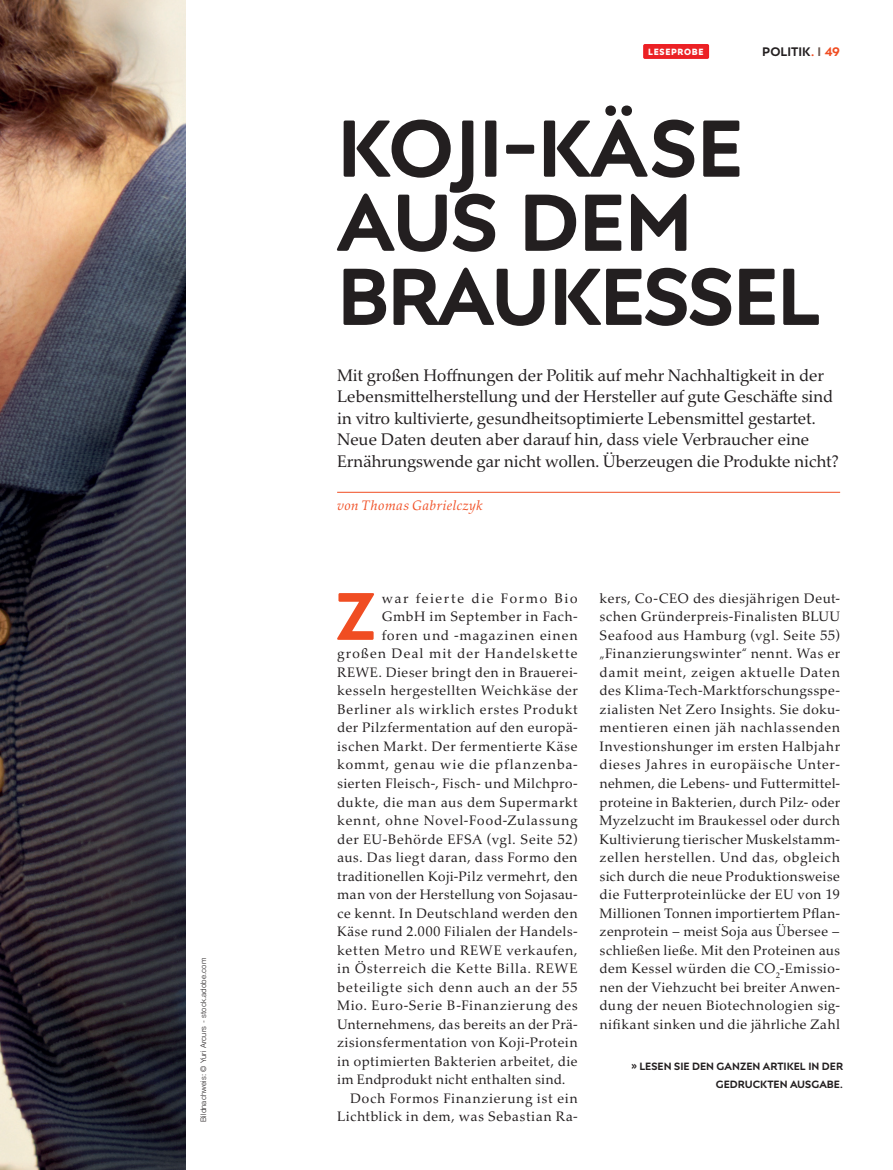
<style>
.page{position:relative;width:893px;height:1170px;background:#fff}
.page>*{position:absolute;margin:0;border:0;box-sizing:border-box;transform-origin:0 0}
.t1{font:600 80.25px/74.1px "Posterama 1927";letter-spacing:-.02em;color:#231f20}
.t2{font:600 66.75px "Posterama 1927";color:#f04d22}
.t3{font:16.95px/21.6px "Palatino Nova Pro";letter-spacing:-.015em;color:#231f20}
.t4{font:13.95px/18.5px "Palatino Nova Pro";letter-spacing:.03em;color:#231f20;text-align:justify}
.t5{font:13.95px "Palatino Nova Pro";letter-spacing:.005em;color:#231f20}
.t6{font:13.95px "Palatino Nova Pro";letter-spacing:.05em;color:#231f20}
.t7{font:13.95px "Palatino Nova Pro";letter-spacing:.01em;color:#231f20}
.t8{font:13.95px "Palatino Nova Pro";letter-spacing:.055em;color:#231f20}
.t9{font:13.95px "Palatino Nova Pro";letter-spacing:.1em;color:#231f20}
.t10{font:italic 13.95px "Palatino Nova Pro";letter-spacing:.02em;color:#f04d22}
.t11{font:600 12.3px "Posterama 1927";color:#231f20}
.t12{font:600 10.5px/18px "Posterama 1927";letter-spacing:.005em;color:#231f20;text-align:right}
.t13{font:700 9px "Posterama 1927";letter-spacing:.08em;color:#fff;scale:.95 1}
.t14{font:300 7.65px "Helvetica Neue LT Std";letter-spacing:.02em;color:#231f20}
.s1{color:#f04d22}
.s2{color:#6b5952}
</style>
<div class="page">
<img style="left:0;top:0;width:185px;height:1169px">
<hr style="left:337px;top:492px;width:503px;height:1px;background:#f04d22">
<div style="left:644px;top:45px;width:64px;height:13px;background:#eb2225"></div>
<div style="left:643px;top:44px;width:66px;height:15px;border:2px solid #ee1d23"></div>
<p class="t14" style="left:199px;top:1121px;width:166px;rotate:-90deg">Bildnachweis: © Yuri Arcurs - stock.adobe.com</p>
<p class="t13" style="left:648px;top:46px;width:60px">LESEPROBE</p>
<p class="t11" style="left:762px;top:43px;width:79px">POLITIK<span class="s1">.</span> <span class="s2">I</span> <span class="s1">49</span></p>
<h1 class="t1" style="left:337px;top:109px;width:486px">KOJI-KÄSE<br>AUS DEM<br>BRAUKESSEL</h1>
<p class="t3" style="left:337px;top:364px;width:503px">Mit großen Hoffnungen der Politik auf mehr Nachhaltigkeit in der Lebensmittelherstellung und der Hersteller auf gute Geschäfte sind in vitro kultivierte, gesundheitsoptimierte Lebensmittel gestartet.<br>Neue Daten deuten aber darauf hin, dass viele Verbraucher eine Ernährungswende gar nicht wollen. Überzeugen die Produkte nicht?</p>
<p class="t10" style="left:337px;top:497px;width:147px">von Thomas Gabrielczyk</p>
<h2 class="t2" style="left:336px;top:572px;width:42px">Z</h2>
<p class="t9" style="left:382px;top:590px;width:197px">war feierte die Formo Bio</p>
<p class="t4" style="left:382px;top:607px;width:197px">GmbH im September in Fach-</p>
<p class="t6" style="left:382px;top:627px;width:197px">foren und -magazinen einen</p>
<p class="t8" style="left:337px;top:645px;width:242px">großen Deal mit der Handelskette</p>
<p class="t4" style="left:337px;top:663px;width:242px">REWE. Dieser bringt den in Brauerei-</p>
<p class="t4" style="left:337px;top:681px;width:242px">kesseln hergestellten Weichkäse der</p>
<p class="t4" style="left:337px;top:700px;width:242px">Berliner als wirklich erstes Produkt</p>
<p class="t4" style="left:337px;top:718px;width:242px">der Pilzfermentation auf den europä-</p>
<p class="t4" style="left:337px;top:737px;width:242px">ischen Markt. Der fermentierte Käse</p>
<p class="t6" style="left:337px;top:756px;width:242px">kommt, genau wie die pflanzenba-</p>
<p class="t4" style="left:337px;top:774px;width:242px">sierten Fleisch-, Fisch- und Milchpro-</p>
<p class="t4" style="left:337px;top:792px;width:242px">dukte, die man aus dem Supermarkt</p>
<p class="t4" style="left:337px;top:811px;width:242px">kennt, ohne Novel-Food-Zulassung</p>
<p class="t4" style="left:337px;top:830px;width:242px">der EU-Behörde EFSA (vgl. Seite 52)</p>
<p class="t4" style="left:337px;top:848px;width:242px">aus. Das liegt daran, dass Formo den</p>
<p class="t7" style="left:337px;top:867px;width:242px">traditionellen Koji-Pilz vermehrt, den</p>
<p class="t5" style="left:337px;top:886px;width:242px">man von der Herstellung von Sojasau-</p>
<p class="t4" style="left:337px;top:904px;width:242px">ce kennt. In Deutschland werden den</p>
<p class="t4" style="left:337px;top:922px;width:242px">Käse rund 2.000 Filialen der Handels-</p>
<p class="t4" style="left:337px;top:941px;width:242px">ketten Metro und REWE verkaufen,</p>
<p class="t4" style="left:337px;top:959px;width:242px">in Österreich die Kette Billa. REWE</p>
<p class="t4" style="left:337px;top:978px;width:242px">beteiligte sich denn auch an der 55</p>
<p class="t4" style="left:337px;top:996px;width:242px">Mio. Euro-Serie B-Finanzierung des</p>
<p class="t5" style="left:337px;top:1015px;width:242px">Unternehmens, das bereits an der Prä-</p>
<p class="t4" style="left:337px;top:1033px;width:242px">zisionsfermentation von Koji-Protein</p>
<p class="t4" style="left:337px;top:1052px;width:242px">in optimierten Bakterien arbeitet, die</p>
<p class="t5" style="left:337px;top:1071px;width:230px">im Endprodukt nicht enthalten sind.</p>
<p class="t4" style="left:350px;top:1089px;width:229px">Doch Formos Finanzierung ist ein</p>
<p class="t4" style="left:337px;top:1107px;width:242px">Lichtblick in dem, was Sebastian Ra-</p>
<p class="t4" style="left:600px;top:589px;width:242px">kers, Co-CEO des diesjährigen Deut&shy;schen Gründerpreis-Finalisten BLUU Seafood aus Hamburg (vgl. Seite 55) „Finanzierungswinter“ nennt. Was er damit meint, zeigen aktuelle Daten des Klima-Tech-Marktforschungsspe&shy;zialisten Net Zero Insights. Sie doku&shy;mentieren einen jäh nachlassenden Investionshunger im ersten Halbjahr dieses Jahres in europäische Unter&shy;nehmen, die Lebens- und Futtermittel&shy;proteine in Bakterien, durch Pilz- oder Myzelzucht im Braukessel oder durch Kultivierung tierischer Muskelstamm&shy;zellen herstellen. Und das, obgleich sich durch die neue Produktionsweise die Futterproteinlücke der EU von 19<br>Millionen Tonnen importiertem Pflan&shy;zenprotein – meist Soja aus Übersee – schließen ließe. Mit den Proteinen aus dem Kessel würden die CO<sub>2</sub>-Emissio&shy;nen der Viehzucht bei breiter Anwen&shy;dung der neuen Biotechnologien sig&shy;nifikant sinken und die jährliche Zahl</p>
<p class="t4" style="left:600px;top:1052px;width:242px">liarden Tiere) drastisch schrumpfen.<br>Übrig bliebe ein Teil der 1 bis 2 Milli-</p>
<p class="t12" style="left:631px;top:1057px;width:213px">» LESEN SIE DEN GANZEN ARTIKEL IN DER<br>GEDRUCKTEN AUSGABE.</p>
</div>
